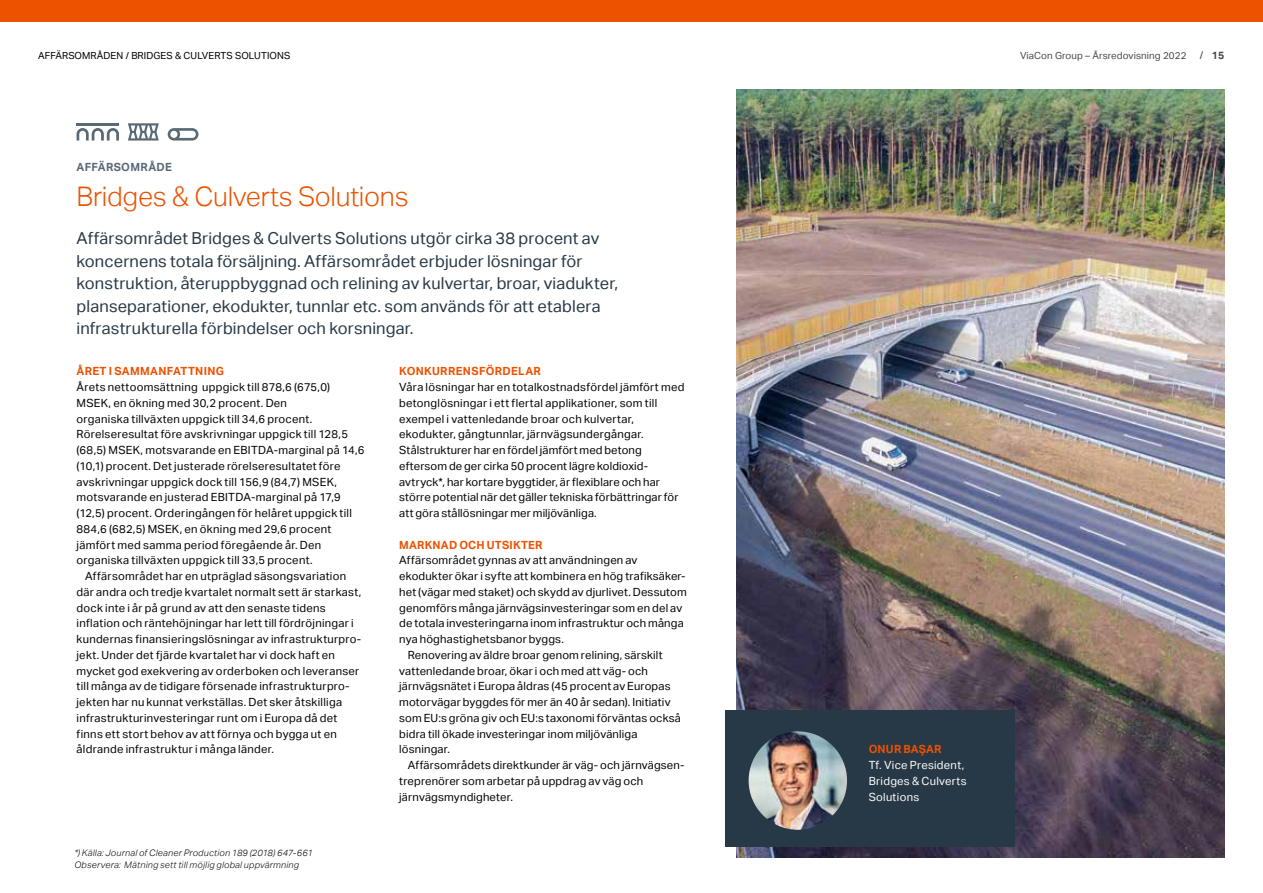
<style>
.page{position:relative;width:1263px;height:893px;background:#fff}
.page>*{position:absolute;margin:0;border:0;box-sizing:border-box;transform-origin:0 0}
.t1{font:300 27px "Aktiv Grotesk";letter-spacing:-.01em;color:#ec5200}
.t2{font:16.5px/22.5px "Aktiv Grotesk";letter-spacing:.01em;color:#273846}
.t3{font:11.25px/15.8px "Aktiv Grotesk";letter-spacing:.02em;color:#000}
.t4{font:700 11.25px "Aktiv Grotesk";letter-spacing:.025em;color:#ec5200}
.t5{font:11.25px/15.8px "Aktiv Grotesk";letter-spacing:.025em;color:#fff}
.t6{font:700 11.25px "Aktiv Grotesk";letter-spacing:.03em;color:#596975}
.t7{font:700 10.5px "Aktiv Grotesk";color:#474847}
.t8{font:9.75px "Aktiv Grotesk";letter-spacing:.01em;color:#000}
.t9{font:9.75px "Aktiv Grotesk";letter-spacing:.01em;color:#474847}
.t10{font:italic 300 9px/11.7px "Aktiv Grotesk";letter-spacing:.03em;color:#000}
.s1{font-weight:400}
</style>
<div class="page">
<hr style="left:77px;top:123px;width:42px;height:3px;background:#596975">
<svg style="left:77px;top:128px;width:42px;height:13px"></svg>
<svg style="left:168px;top:128px;width:30px;height:13px"></svg>
<svg style="left:128px;top:123px;width:31px;height:18px"></svg>
<img style="left:736px;top:89px;width:489px;height:768px">
<div style="left:725px;top:710px;width:290px;height:136px;background:#273846"></div>
<img style="left:749px;top:731px;width:98px;height:99px;border-radius:49px">
<div style="left:0;top:0;width:1263px;height:21px;background:#ec5200"></div>
<p class="t8" style="left:38px;top:49px;width:254px">AFFÄRSOMRÅDEN / BRIDGES &amp; CULVERTS SOLUTIONS</p>
<p class="t9" style="left:1020px;top:49px;width:168px">ViaCon Group – Årsredovisning 2022</p>
<p class="t7" style="left:1200px;top:49px;width:26px"><span class="s1">/</span> 15</p>
<p class="t6" style="left:77px;top:160px;width:97px">AFFÄRSOMRÅDE</p>
<h1 class="t1" style="left:77px;top:181px;width:334px">Bridges &amp; Culverts Solutions</h1>
<p class="t2" style="left:77px;top:227px;width:543px">Affärsområdet Bridges &amp; Culverts Solutions utgör cirka 38 procent av koncernens totala försäljning. Affärsområdet erbjuder lösningar för konstruktion, återuppbyggnad och relining av kulvertar, broar, viadukter, planseparationer, ekodukter, tunnlar etc. som används för att etablera infrastrukturella förbindelser och korsningar.</p>
<p class="t4" style="left:77px;top:365px;width:149px">ÅRET I SAMMANFATTNING</p>
<p class="t3" style="left:77px;top:379px;width:255px">Årets nettoomsättning uppgick till 878,6 (675,0)</p>
<p class="t3" style="left:77px;top:395px;width:212px">MSEK, en ökning med 30,2 procent. Den</p>
<p class="t3" style="left:77px;top:411px;width:237px">organiska tillväxten uppgick till 34,6 procent.</p>
<p class="t3" style="left:77px;top:427px;width:273px">Rörelseresultat före avskrivningar uppgick till 128,5</p>
<p class="t3" style="left:77px;top:442px;width:289px">(68,5) MSEK, motsvarande en EBITDA-marginal på 14,6</p>
<p class="t3" style="left:77px;top:458px;width:265px">(10,1) procent. Det justerade rörelseresultatet före</p>
<p class="t3" style="left:77px;top:474px;width:262px">avskrivningar uppgick dock till 156,9 (84,7) MSEK,</p>
<p class="t3" style="left:77px;top:490px;width:266px">motsvarande en justerad EBITDA-marginal på 17,9</p>
<p class="t3" style="left:77px;top:505px;width:277px">(12,5) procent. Orderingången för helåret uppgick till</p>
<p class="t3" style="left:77px;top:521px;width:256px">884,6 (682,5) MSEK, en ökning med 29,6 procent</p>
<p class="t3" style="left:77px;top:537px;width:246px">jämfört med samma period föregående år. Den</p>
<p class="t3" style="left:77px;top:553px;width:237px">organiska tillväxten uppgick till 33,5 procent.</p>
<p class="t3" style="left:85px;top:568px;width:263px">Affärsområdet har en utpräglad säsongsvariation</p>
<p class="t3" style="left:77px;top:584px;width:286px">där andra och tredje kvartalet normalt sett är starkast,</p>
<p class="t3" style="left:77px;top:600px;width:251px">dock inte i år på grund av att den senaste tidens</p>
<p class="t3" style="left:77px;top:616px;width:279px">inflation och räntehöjningar har lett till fördröjningar i</p>
<p class="t3" style="left:77px;top:631px;width:286px">kundernas finansieringslösningar av infrastrukturpro-</p>
<p class="t3" style="left:77px;top:647px;width:260px">jekt. Under det fjärde kvartalet har vi dock haft en</p>
<p class="t3" style="left:77px;top:663px;width:284px">mycket god exekvering av orderboken och leveranser</p>
<p class="t3" style="left:77px;top:679px;width:275px">till många av de tidigare försenade infrastrukturpro-</p>
<p class="t3" style="left:77px;top:694px;width:267px">jekten har nu kunnat verkställas. Det sker åtskilliga</p>
<p class="t3" style="left:77px;top:710px;width:262px">infrastrukturinvesteringar runt om i Europa då det</p>
<p class="t3" style="left:77px;top:726px;width:262px">finns ett stort behov av att förnya och bygga ut en</p>
<p class="t3" style="left:77px;top:742px;width:199px">åldrande infrastruktur i många länder.</p>
<p class="t4" style="left:399px;top:365px;width:143px">KONKURRENSFÖRDELAR</p>
<p class="t3" style="left:399px;top:379px;width:287px">Våra lösningar har en totalkostnadsfördel jämfört med betonglösningar i ett flertal applikationer, som till exempel i vattenledande broar och kulvertar, ekodukter, gångtunnlar, järnvägsundergångar.<br>Stålstrukturer har en fördel jämfört med betong eftersom de ger cirka 50 procent lägre koldioxid&shy;avtryck*, har kortare byggtider, är flexiblare och har större potential när det gäller tekniska förbättringar för att göra stållösningar mer miljövänliga.</p>
<p class="t4" style="left:399px;top:538px;width:145px">MARKNAD OCH UTSIKTER</p>
<p class="t3" style="left:399px;top:553px;width:240px">Affärsområdet gynnas av att användningen av</p>
<p class="t3" style="left:399px;top:568px;width:288px">ekodukter ökar i syfte att kombinera en hög trafiksäker-</p>
<p class="t3" style="left:399px;top:584px;width:289px">het (vägar med staket) och skydd av djurlivet. Dessutom</p>
<p class="t3" style="left:399px;top:600px;width:285px">genomförs många järnvägsinvesteringar som en del av</p>
<p class="t3" style="left:399px;top:616px;width:286px">de totala investeringarna inom infrastruktur och många</p>
<p class="t3" style="left:399px;top:631px;width:166px">nya höghastighetsbanor byggs.</p>
<p class="t3" style="left:408px;top:647px;width:256px">Renovering av äldre broar genom relining, särskilt</p>
<p class="t3" style="left:399px;top:663px;width:250px">vattenledande broar, ökar i och med att väg- och</p>
<p class="t3" style="left:399px;top:679px;width:273px">järnvägsnätet i Europa åldras (45 procent av Europas</p>
<p class="t3" style="left:399px;top:694px;width:273px">motorvägar byggdes för mer än 40 år sedan). Initiativ</p>
<p class="t3" style="left:399px;top:710px;width:283px">som EU:s gröna giv och EU:s taxonomi förväntas också</p>
<p class="t3" style="left:399px;top:726px;width:240px">bidra till ökade investeringar inom miljövänliga</p>
<p class="t3" style="left:399px;top:742px;width:52px">lösningar.</p>
<p class="t3" style="left:408px;top:757px;width:278px">Affärsområdets direktkunder är väg- och järnvägsen-</p>
<p class="t3" style="left:399px;top:773px;width:245px">treprenörer som arbetar på uppdrag av väg och</p>
<p class="t3" style="left:399px;top:789px;width:115px">järnvägsmyndigheter.</p>
<p class="t10" style="left:74px;top:847px;width:240px">*) Källa: Journal of Cleaner Production 189 (2018) 647-661<br>Observera: Mätning sett till möjlig global uppvärmning</p>
<p class="t4" style="left:869px;top:743px;width:74px">ONUR BAŞAR</p>
<p class="t5" style="left:869px;top:757px;width:100px">Tf. Vice President,<br>Bridges &amp; Culverts<br>Solutions</p>
</div>
